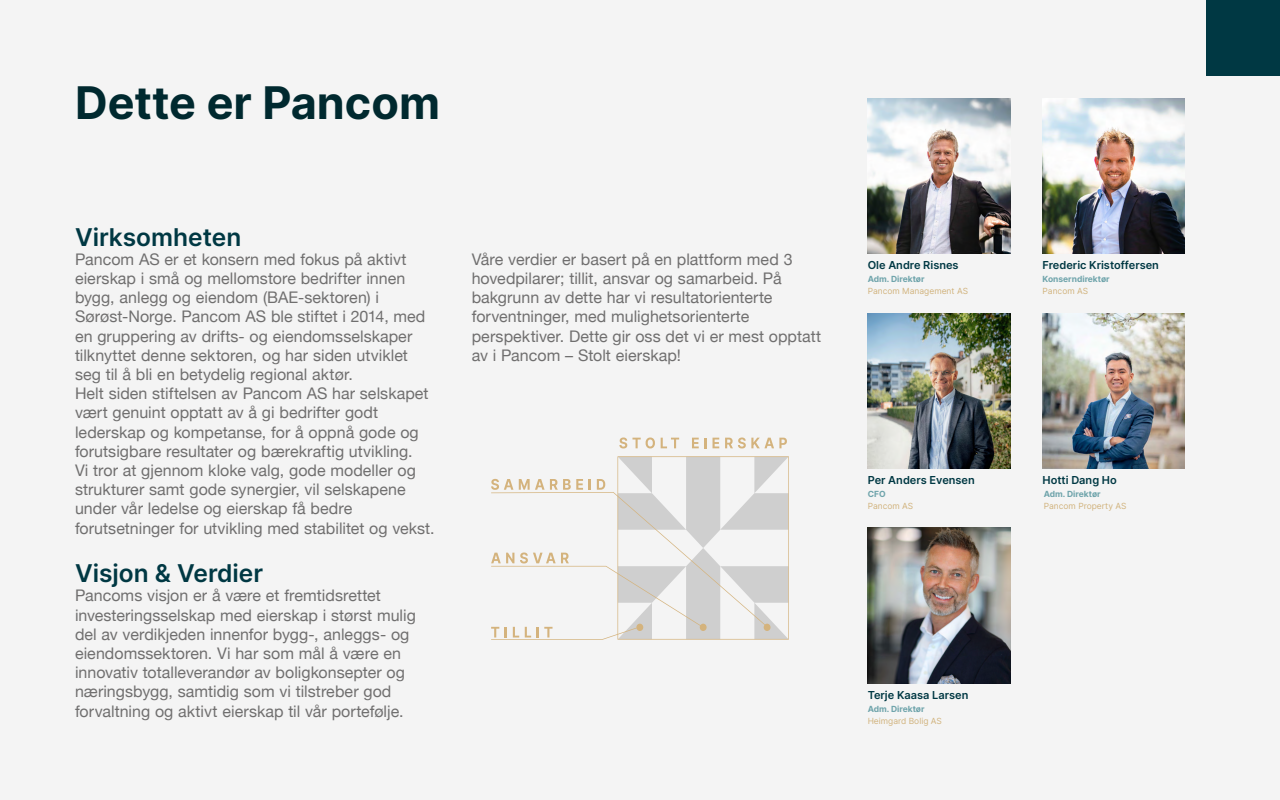
<style>
.page{position:relative;width:1280px;height:800px;background:#f4f4f4}
.page>*{position:absolute;margin:0;border:0;box-sizing:border-box;transform-origin:0 0}
.t1{font:700 45px "Inter";color:#00292f}
.Pancom_-_H4_Mørk{font:600 24.5px "Inter";color:#003843}
.Pancom_-_Book{font:16px/19.2px "Helvetica Neue";letter-spacing:.005em;color:#706f6f}
.Pancom_-_H4_Mørk-2{font:600 11px "Inter";color:#003843}
.Pancom_-_Selksap{font:8.45px "Inter";color:#d1b37d}
.Pancom_-_Stillingstittel{font:700 8.45px "Inter";color:#6fa4ab}
</style>
<div class="page">
<svg style="left:619px;top:438px;width:36px;height:11px"></svg>
<svg style="left:661px;top:438px;width:18px;height:10px"></svg>
<svg style="left:692px;top:438px;width:7px;height:10px"></svg>
<svg style="left:705px;top:438px;width:2px;height:10px"></svg>
<svg style="left:713px;top:438px;width:6px;height:10px"></svg>
<svg style="left:725px;top:438px;width:62px;height:11px"></svg>
<svg style="left:491px;top:456px;width:298px;height:184px"></svg>
<img style="left:1043px;top:313px;width:142px;height:155px">
<img style="left:868px;top:313px;width:142px;height:155px">
<img style="left:868px;top:528px;width:142px;height:155px">
<div style="left:1206px;top:0;width:74px;height:76px;background:#003843"></div>
<img style="left:1043px;top:98px;width:142px;height:155px">
<img style="left:868px;top:98px;width:142px;height:155px">
<p class="t1" style="left:75px;top:69px;width:367px">Dette er Pancom</p>
<p class="Pancom_-_H4_Mørk" style="left:75px;top:219px;width:168px">Virksomheten</p>
<p class="Pancom_-_Book" style="left:75px;top:250px;width:352px">Pancom AS er et konsern med fokus på aktivt eierskap i små og mellomstore bedrifter innen bygg, anlegg og eiendom (BAE-sektoren) i Sørøst-Norge. Pancom AS ble stiftet i 2014, med en gruppering av drifts- og eiendomsselskaper tilknyttet denne sektoren, og har siden utviklet seg til å bli en betydelig regional aktør.</p>
<p class="Pancom_-_Book" style="left:75px;top:385px;width:355px">Helt siden stiftelsen av Pancom AS har selskapet vært genuint opptatt av å gi bedrifter godt lederskap og kompetanse, for å oppnå gode og forutsigbare resultater og bærekraftig utvikling.</p>
<p class="Pancom_-_Book" style="left:75px;top:462px;width:361px">Vi tror at gjennom kloke valg, gode modeller og strukturer samt gode synergier, vil selskapene under vår ledelse og eierskap få bedre forutsetninger for utvikling med stabilitet og vekst.</p>
<p class="Pancom_-_H4_Mørk" style="left:75px;top:555px;width:190px">Visjon &amp; Verdier</p>
<p class="Pancom_-_Book" style="left:75px;top:587px;width:342px">Pancoms visjon er å være et fremtidsrettet investeringsselskap med eierskap i størst mulig del av verdikjeden innenfor bygg-, anleggs- og eiendomssektoren. Vi har som mål å være en innovativ totalleverandør av boligkonsepter og næringsbygg, samtidig som vi tilstreber god forvaltning og aktivt eierskap til vår portefølje.</p>
<p class="Pancom_-_Book" style="left:472px;top:250px;width:351px">Våre verdier er basert på en plattform med 3 hovedpilarer; tillit, ansvar og samarbeid. På bakgrunn av dette har vi resultatorienterte forventninger, med mulighetsorienterte perspektiver. Dette gir oss det vi er mest opptatt av i Pancom – Stolt eierskap!</p>
<p class="Pancom_-_H4_Mørk-2" style="left:868px;top:257px;width:92px">Ole Andre Risnes</p>
<p class="Pancom_-_Stillingstittel" style="left:868px;top:273px;width:58px">Adm. Direktør</p>
<p class="Pancom_-_Selksap" style="left:868px;top:285px;width:102px">Pancom Management AS</p>
<p class="Pancom_-_H4_Mørk-2" style="left:868px;top:472px;width:109px">Per Anders Evensen</p>
<p class="Pancom_-_Stillingstittel" style="left:868px;top:488px;width:19px">CFO</p>
<p class="Pancom_-_Selksap" style="left:868px;top:500px;width:47px">Pancom AS</p>
<p class="Pancom_-_H4_Mørk-2" style="left:868px;top:687px;width:102px">Terje Kaasa Larsen</p>
<p class="Pancom_-_Stillingstittel" style="left:868px;top:703px;width:58px">Adm. Direktør</p>
<p class="Pancom_-_Selksap" style="left:868px;top:715px;width:76px">Heimgard Bolig AS</p>
<p class="Pancom_-_H4_Mørk-2" style="left:1043px;top:257px;width:118px">Frederic Kristoffersen</p>
<p class="Pancom_-_Stillingstittel" style="left:1043px;top:273px;width:69px">Konserndirektør</p>
<p class="Pancom_-_Selksap" style="left:1043px;top:285px;width:47px">Pancom AS</p>
<p class="Pancom_-_H4_Mørk-2" style="left:1043px;top:472px;width:76px">Hotti Dang Ho</p>
<p class="Pancom_-_Stillingstittel" style="left:1044px;top:488px;width:58px">Adm. Direktør</p>
<p class="Pancom_-_Selksap" style="left:1044px;top:500px;width:84px">Pancom Property AS</p>
</div>
